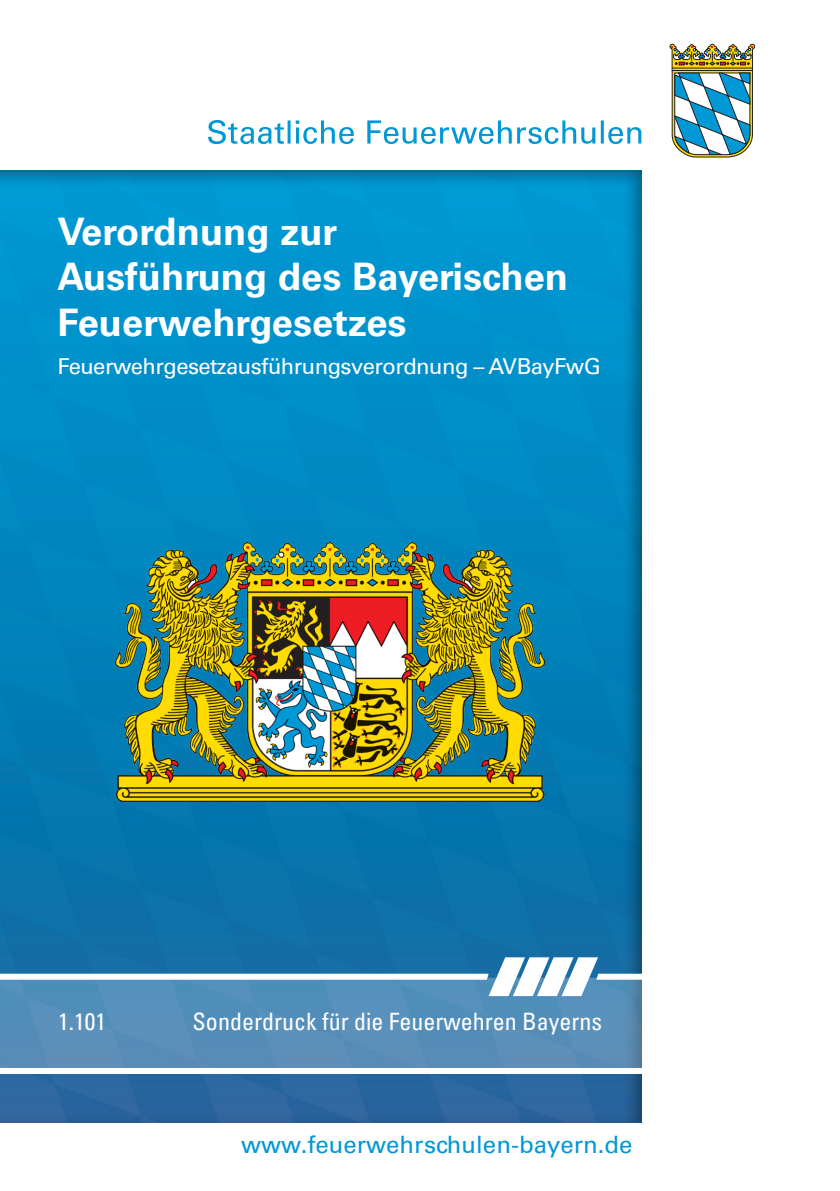
<style>
.page{position:relative;width:840px;height:1191px;background:#fff}
.page>*{position:absolute;margin:0;border:0;box-sizing:border-box;transform-origin:0 0}
.t1{font:700 38px/45.6px "Univers LT Pro 65";color:#fff}
.t2{font:condensed 24px "Univers LT Pro";color:#fff}
.t3{font:24px "Univers LT Pro 55 Roman";color:#0099d5}
.t4{font:22px "Univers LT Pro 55 Roman";letter-spacing:-.025em;color:#fff}
</style>
<div class="page">
<div style="left:0;top:168px;width:642px;height:956px;background:#231f20;opacity:.43"></div>
<svg style="left:208px;top:120px;width:433px;height:24px"></svg>
<svg style="left:669px;top:44px;width:85px;height:113px"></svg>
<img style="left:116px;top:543px;width:428px;height:258px">
<div style="left:0;top:1068px;width:672px;height:6px;background:#fff"></div>
<svg style="left:0;top:977px;width:642px;height:91px;background:#578fb8"></svg>
<div style="left:0;top:973px;width:487px;height:6px;background:#fff"></div>
<div style="left:597px;top:973px;width:69px;height:6px;background:#fff"></div>
<svg style="left:488px;top:957px;width:109px;height:39px"></svg>
<p class="t1" style="left:57px;top:207px;width:512px">Verordnung zur<br>Ausführung des Bayerischen<br>Feuerwehrgesetzes</p>
<p class="t4" style="left:57px;top:351px;width:544px">Feuerwehrgesetzausführungsverordnung – AVBayFwG</p>
<p class="t2" style="left:58px;top:1006px;width:49px">1.101</p>
<p class="t2" style="left:192px;top:1006px;width:411px">Sonderdruck für die Feuerwehren Bayerns</p>
<p class="t3" style="left:241px;top:1127px;width:392px">www.feuerwehrschulen-bayern.de</p>
</div>
